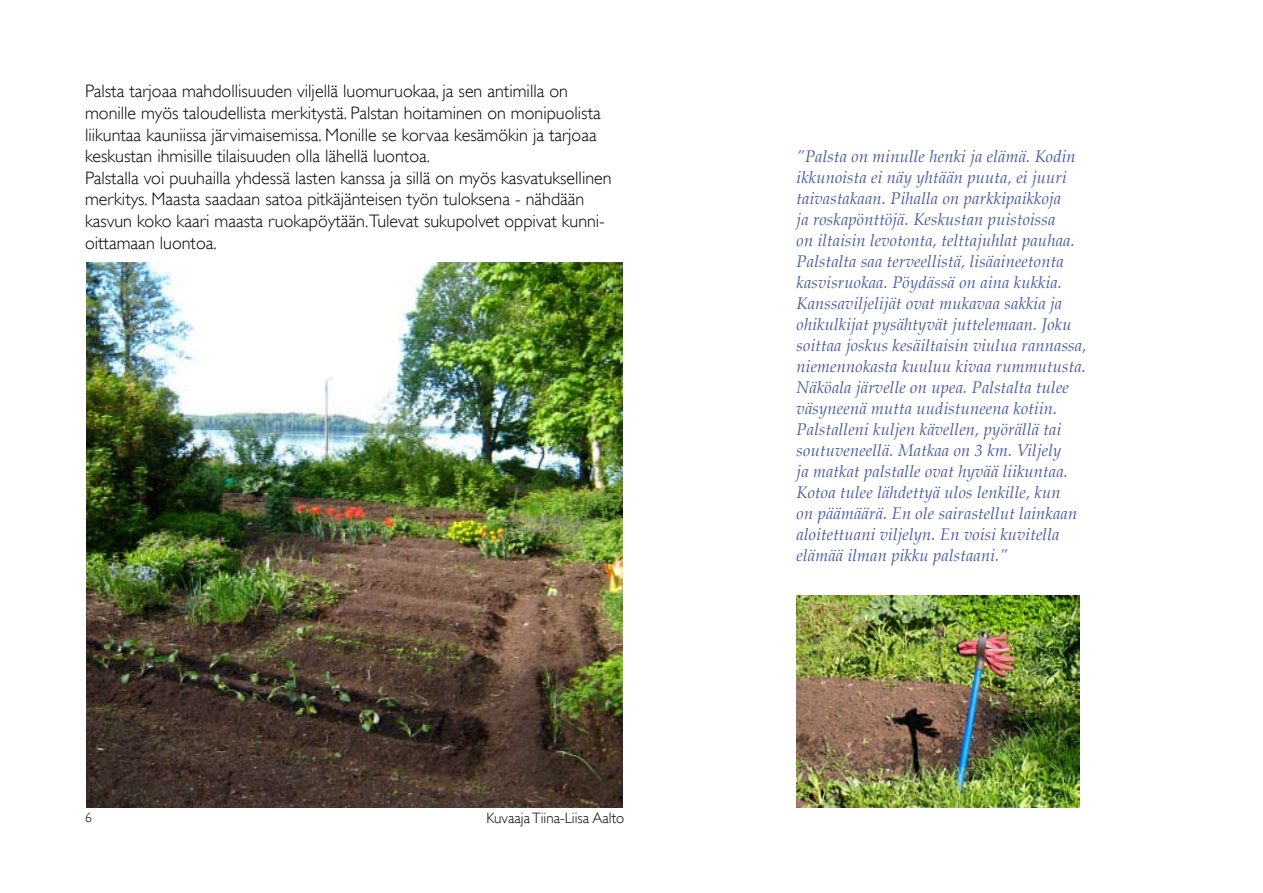
<style>
.page{position:relative;width:1263px;height:893px;background:#fff}
.page>*{position:absolute;margin:0;border:0;box-sizing:border-box;transform-origin:0 0}
.t1{font:300 18px/21.6px "Gill Sans";color:#000}
.t2{font:italic 16.5px/21px "Palatino";letter-spacing:.01em;color:#4f5b9e}
.t3{font:300 15px "Gill Sans";color:#000}
.t4{font:300 13.5px "Gill Sans";color:#000}
</style>
<div class="page">
<img style="left:796px;top:595px;width:284px;height:213px">
<img style="left:86px;top:263px;width:536px;height:545px">
<p class="t1" style="left:85px;top:81px;width:528px">Palsta tarjoaa mahdollisuuden viljellä luomuruokaa, ja sen antimilla on monille myös taloudellista merkitystä. Palstan hoitaminen on monipuolista liikuntaa kauniissa järvimaisemissa. Monille se korvaa kesämökin ja tarjoaa keskustan ihmisille tilaisuuden olla lähellä luontoa.<br>Palstalla voi puuhailla yhdessä lasten kanssa ja sillä on myös kasvatuksellinen merkitys. Maasta saadaan satoa pitkäjänteisen työn tuloksena - nähdään kasvun koko kaari maasta ruokapöytään.Tulevat sukupolvet oppivat kunni&shy;oittamaan luontoa.</p>
<p class="t4" style="left:85px;top:810px;width:8px">6</p>
<p class="t3" style="left:486px;top:809px;width:140px">Kuvaaja Tiina-Liisa Aalto</p>
<p class="t2" style="left:796px;top:146px;width:291px">”Palsta on minulle henki ja elämä. Kodin ikkunoista ei näy yhtään puuta, ei juuri taivastakaan. Pihalla on parkkipaikkoja<br>ja roskapönttöjä. Keskustan puistoissa<br>on iltaisin levotonta, telttajuhlat pauhaa.<br>Palstalta saa terveellistä, lisäaineetonta kasvisruokaa. Pöydässä on aina kukkia.<br>Kanssaviljelijät ovat mukavaa sakkia ja ohikulkijat pysähtyvät juttelemaan. Joku soittaa joskus kesäiltaisin viulua rannassa, niemennokasta kuuluu kivaa rummutusta.<br>Näköala järvelle on upea. Palstalta tulee väsyneenä mutta uudistuneena kotiin.<br>Palstalleni kuljen kävellen, pyörällä tai soutuveneellä. Matkaa on 3 km. Viljely<br>ja matkat palstalle ovat hyvää liikuntaa.<br>Kotoa tulee lähdettyä ulos lenkille, kun<br>on päämäärä. En ole sairastellut lainkaan aloitettuani viljelyn. En voisi kuvitella elämää ilman pikku palstaani.”</p>
</div>
